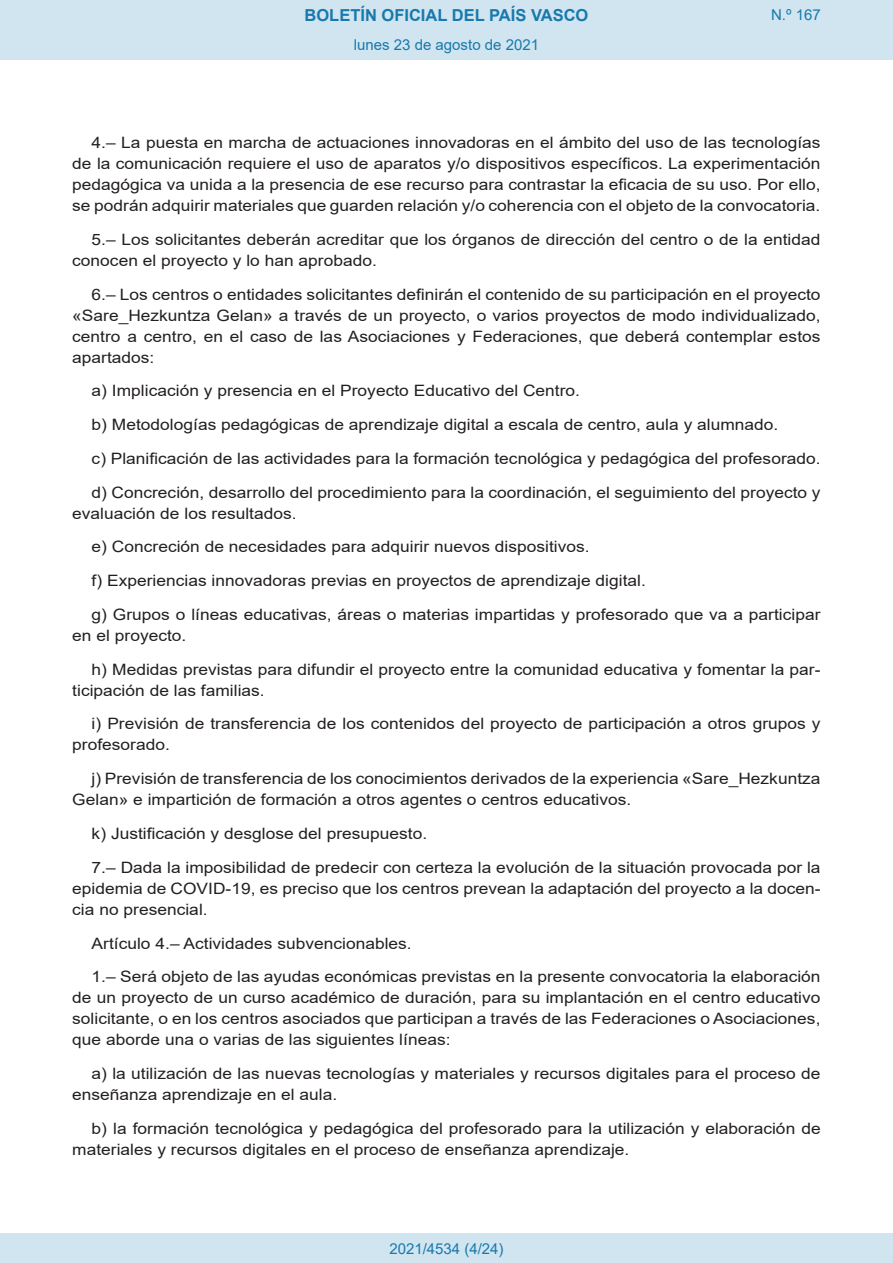
<style>
.page{position:relative;width:893px;height:1263px;background:#fff}
.page>*{position:absolute;margin:0;border:0;box-sizing:border-box;transform-origin:0 0}
.t1{font:700 16.5px "Arial";color:#1879ad}
.BOPVDetalle{font:15.6px/21px "Arial";color:#231f20;scale:1.11 1}
.Paginacion_Centro{font:15px "Arial";color:#1879ad}
</style>
<div class="page">
<div style="left:0;top:0;width:893px;height:60px;background:#d0e5f0"></div>
<div style="left:0;top:1233px;width:893px;height:30px;background:#d0e5f0"></div>
<p class="t1" style="left:305px;top:3px;width:285px">BOLETÍN OFICIAL DEL PAÍS VASCO</p>
<p class="Paginacion_Centro" style="left:354px;top:35px;width:187px">lunes 23 de agosto de 2021</p>
<p class="Paginacion_Centro" style="left:771px;top:5px;width:51px">N.º 167</p>
<p class="BOPVDetalle" style="left:72px;top:132px;width:676px;text-align:justify;text-indent:19px">4.– La puesta en marcha de actuaciones innovadoras en el ámbito del uso de las tecnologías de la comunicación requiere el uso de aparatos y/o dispositivos específicos. La experimentación pedagógica va unida a la presencia de ese recurso para contrastar la eficacia de su uso. Por ello, se podrán adquirir materiales que guarden relación y/o coherencia con el objeto de la convocatoria.</p>
<p class="BOPVDetalle" style="left:72px;top:229px;width:675px;text-indent:19px">5.– Los solicitantes deberán acreditar que los órganos de dirección del centro o de la entidad conocen el proyecto y lo han aprobado.</p>
<p class="BOPVDetalle" style="left:72px;top:284px;width:676px;text-align:justify;text-indent:19px">6.– Los centros o entidades solicitantes definirán el contenido de su participación en el proyecto «Sare_Hezkuntza Gelan» a través de un proyecto, o varios proyectos de modo individualizado, centro a centro, en el caso de las Asociaciones y Federaciones, que deberá contemplar estos apartados:</p>
<p class="BOPVDetalle" style="left:92px;top:380px;width:442px">a) Implicación y presencia en el Proyecto Educativo del Centro.</p>
<p class="BOPVDetalle" style="left:92px;top:414px;width:620px">b) Metodologías pedagógicas de aprendizaje digital a escala de centro, aula y alumnado.</p>
<p class="BOPVDetalle" style="left:92px;top:448px;width:658px">c) Planificación de las actividades para la formación tecnológica y pedagógica del profesorado.</p>
<p class="BOPVDetalle" style="left:72px;top:482px;width:675px;text-indent:19px">d) Concreción, desarrollo del procedimiento para la coordinación, el seguimiento del proyecto y evaluación de los resultados.</p>
<p class="BOPVDetalle" style="left:92px;top:536px;width:450px">e) Concreción de necesidades para adquirir nuevos dispositivos.</p>
<p class="BOPVDetalle" style="left:92px;top:570px;width:501px">f) Experiencias innovadoras previas en proyectos de aprendizaje digital.</p>
<p class="BOPVDetalle" style="left:72px;top:604px;width:676px;text-indent:19px">g) Grupos o líneas educativas, áreas o materias impartidas y profesorado que va a participar en el proyecto.</p>
<p class="BOPVDetalle" style="left:72px;top:659px;width:676px;text-indent:19px">h) Medidas previstas para difundir el proyecto entre la comunidad educativa y fomentar la par&shy;ticipación de las familias.</p>
<p class="BOPVDetalle" style="left:72px;top:713px;width:676px;text-indent:19px">i) Previsión de transferencia de los contenidos del proyecto de participación a otros grupos y profesorado.</p>
<p class="BOPVDetalle" style="left:72px;top:768px;width:676px;text-indent:19px">j) Previsión de transferencia de los conocimientos derivados de la experiencia «Sare_Hezkuntza<br>Gelan» e impartición de formación a otros agentes o centros educativos.</p>
<p class="BOPVDetalle" style="left:92px;top:823px;width:304px">k) Justificación y desglose del presupuesto.</p>
<p class="BOPVDetalle" style="left:72px;top:857px;width:676px;text-align:justify;text-indent:19px">7.– Dada la imposibilidad de predecir con certeza la evolución de la situación provocada por la epidemia de COVID-19, es preciso que los centros prevean la adaptación del proyecto a la docen&shy;cia no presencial.</p>
<p class="BOPVDetalle" style="left:92px;top:932px;width:290px">Artículo 4.– Actividades subvencionables.</p>
<p class="BOPVDetalle" style="left:72px;top:966px;width:676px;text-align:justify;text-indent:19px">1.– Será objeto de las ayudas económicas previstas en la presente convocatoria la elaboración de un proyecto de un curso académico de duración, para su implantación en el centro educativo solicitante, o en los centros asociados que participan a través de las Federaciones o Asociaciones, que aborde una o varias de las siguientes líneas:</p>
<p class="BOPVDetalle" style="left:72px;top:1063px;width:676px;text-indent:19px">a) la utilización de las nuevas tecnologías y materiales y recursos digitales para el proceso de enseñanza aprendizaje en el aula.</p>
<p class="BOPVDetalle" style="left:72px;top:1118px;width:676px;text-indent:19px">b) la formación tecnológica y pedagógica del profesorado para la utilización y elaboración de materiales y recursos digitales en el proceso de enseñanza aprendizaje.</p>
<p class="Paginacion_Centro" style="left:389px;top:1238px;width:116px">2021/4534 (4/24)</p>
</div>
